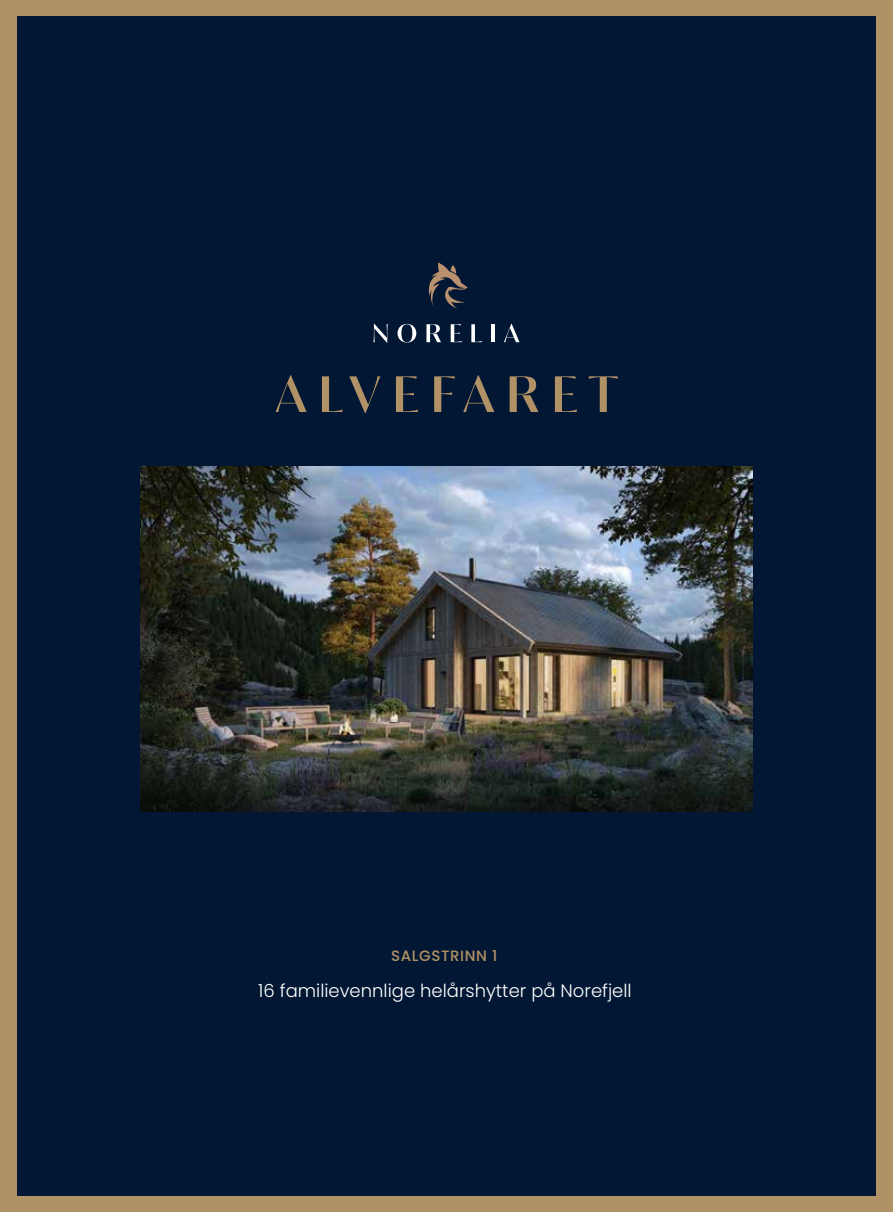
<style>
.page{position:relative;width:893px;height:1212px;background:#b19166}
.page>*{position:absolute;margin:0;border:0;box-sizing:border-box;transform-origin:0 0}
.t1{font:600 52.5px "Aguila";letter-spacing:.2em;color:#b19166}
.t2{font:300 18px "Poppins";color:#fff}
.t3{font:500 15px "Poppins";letter-spacing:.04em;color:#b19166}
</style>
<div class="page">
<div style="left:17px;top:16px;width:859px;height:1180px;background:#021733"></div>
<svg style="left:428px;top:263px;width:39px;height:45px"></svg>
<svg style="left:373px;top:324px;width:15px;height:19px"></svg>
<svg style="left:398px;top:324px;width:18px;height:19px"></svg>
<svg style="left:426px;top:324px;width:15px;height:18px"></svg>
<svg style="left:451px;top:324px;width:11px;height:18px"></svg>
<svg style="left:471px;top:324px;width:11px;height:18px"></svg>
<hr style="left:491px;top:324px;width:4px;height:18px;background:#fff">
<svg style="left:504px;top:324px;width:15px;height:18px"></svg>
<img style="left:140px;top:467px;width:612px;height:344px">
<h1 class="t1" style="left:275px;top:361px;width:345px">ALVEFARET</h1>
<p class="t3" style="left:391px;top:947px;width:108px">SALGSTRINN 1</p>
<p class="t2" style="left:258px;top:980px;width:375px">16 familievennlige helårshytter på Norefjell</p>
</div>
